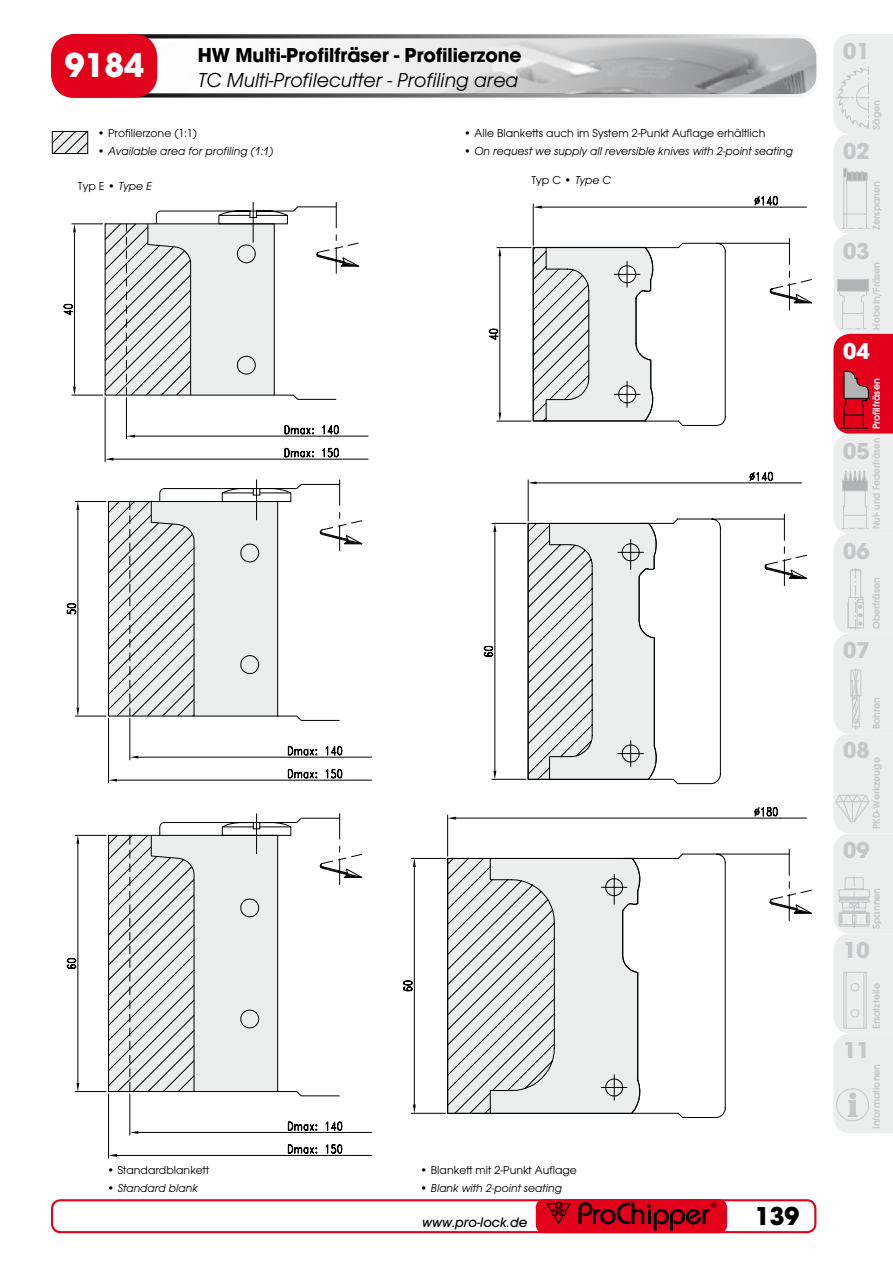
<style>
.page{position:relative;width:893px;height:1263px;background:#fff}
.page>*{position:absolute;margin:0;border:0;box-sizing:border-box;transform-origin:0 0}
.t1{font:700 36px "Avant Garde Gothic Itc T";color:#fff}
.t2{font:700 27px "Avant Garde Gothic Itc T";color:#000}
.t3{font:700 24px "Avant Garde Gothic Itc T";color:#c6c7c8}
.t4{font:700 24px "Avant Garde Gothic Itc T";color:#fff}
.t5{font:italic 21px "Avant Garde Gothic Itc T";color:#000}
.t6{font:700 21px "Avant Garde Gothic Itc T";color:#000}
.t7{font:italic 500 14.25px "Avant Garde Gothic Itc T";color:#000}
.t8{font:12px "Avant Garde Gothic Itc T";color:#000}
.t9{font:italic 12px "Avant Garde Gothic Itc T";color:#000}
.t10{font:600 10.5px "Avant Garde Gothic Itc T";color:#c6c7c8}
.t11{font:600 10.5px "Avant Garde Gothic Itc T";color:#c6c7c8;scale:.95 1}
.t12{font:600 10.5px "Avant Garde Gothic Itc T";color:#fff}
.t13{font:7.65px "Helvetica";color:#000}
.s1{font-style:normal}
.s2{font-style:italic}
</style>
<div class="page">
<div style="left:51px;top:1199px;width:765px;height:34px;border:2px solid #e2001a;border-radius:9px"></div>
<svg style="left:833px;top:34px;width:60px;height:1099px;background:#e9d8da"></svg>
<div style="left:536px;top:1199px;width:191px;height:34px;background:#e2001a;border-radius:9px"></div>
<svg style="left:578px;top:1202px;width:132px;height:28px"></svg>
<svg style="left:546px;top:1202px;width:25px;height:22px"></svg>
<div style="left:51px;top:34px;width:770px;height:64px;border:4px solid #000;border-radius:21px"></div>
<div style="left:51px;top:34px;width:106px;height:64px;border:4px solid #e2001a;border-radius:21px"></div>
<img style="left:55px;top:38px;width:761px;height:56px">
<hr style="left:78px;top:844px;width:1px;height:239px;background:#000">
<hr style="left:75px;top:1091px;width:31px;height:1px;background:#000">
<hr style="left:75px;top:835px;width:31px;height:1px;background:#000">
<svg style="left:76px;top:835px;width:3px;height:9px"></svg>
<svg style="left:76px;top:1083px;width:3px;height:8px"></svg>
<svg style="left:67px;top:958px;width:10px;height:11px"></svg>
<hr style="left:117px;top:1155px;width:229px;height:1px;background:#000">
<hr style="left:108px;top:1094px;width:1px;height:64px;background:#000">
<svg style="left:109px;top:1154px;width:8px;height:3px"></svg>
<svg style="left:287px;top:1144px;width:85px;height:12px"></svg>
<hr style="left:138px;top:1132px;width:208px;height:1px;background:#000">
<hr style="left:130px;top:1094px;width:1px;height:41px;background:#000">
<svg style="left:130px;top:1131px;width:8px;height:3px"></svg>
<svg style="left:346px;top:1132px;width:26px;height:1px"></svg>
<svg style="left:163px;top:1092px;width:180px;height:40px"></svg>
<svg style="left:108px;top:813px;width:255px;height:279px"></svg>
<svg style="left:221px;top:479px;width:120px;height:22px"></svg>
<svg style="left:108px;top:520px;width:257px;height:263px"></svg>
<svg style="left:109px;top:779px;width:8px;height:2px"></svg>
<svg style="left:287px;top:767px;width:85px;height:14px"></svg>
<hr style="left:138px;top:757px;width:208px;height:1px;background:#000">
<hr style="left:130px;top:718px;width:1px;height:42px;background:#000">
<svg style="left:130px;top:756px;width:8px;height:2px"></svg>
<svg style="left:346px;top:757px;width:26px;height:1px"></svg>
<svg style="left:129px;top:501px;width:214px;height:255px"></svg>
<hr style="left:78px;top:510px;width:1px;height:197px;background:#000">
<hr style="left:75px;top:716px;width:31px;height:1px;background:#000">
<hr style="left:75px;top:501px;width:31px;height:1px;background:#000">
<svg style="left:76px;top:502px;width:3px;height:8px"></svg>
<svg style="left:76px;top:707px;width:3px;height:9px"></svg>
<svg style="left:67px;top:603px;width:10px;height:12px"></svg>
<svg style="left:108px;top:501px;width:87px;height:215px;background:#cecfcf"></svg>
<hr style="left:74px;top:232px;width:1px;height:155px;background:#000">
<hr style="left:72px;top:395px;width:31px;height:1px;background:#000">
<hr style="left:72px;top:224px;width:31px;height:1px;background:#000">
<svg style="left:73px;top:224px;width:3px;height:8px"></svg>
<svg style="left:73px;top:387px;width:3px;height:8px"></svg>
<svg style="left:63px;top:303px;width:10px;height:13px"></svg>
<hr style="left:114px;top:459px;width:229px;height:1px;background:#000">
<hr style="left:105px;top:397px;width:1px;height:65px;background:#000">
<svg style="left:105px;top:458px;width:9px;height:3px"></svg>
<svg style="left:284px;top:447px;width:84px;height:13px"></svg>
<hr style="left:126px;top:397px;width:1px;height:42px;background:#000">
<svg style="left:104px;top:202px;width:264px;height:235px"></svg>
<svg style="left:52px;top:131px;width:36px;height:23px"></svg>
<hr style="left:500px;top:256px;width:1px;height:156px;background:#000">
<hr style="left:497px;top:247px;width:34px;height:1px;background:#000">
<hr style="left:497px;top:421px;width:34px;height:1px;background:#000">
<svg style="left:498px;top:412px;width:3px;height:9px"></svg>
<svg style="left:498px;top:248px;width:3px;height:8px"></svg>
<svg style="left:489px;top:328px;width:10px;height:13px"></svg>
<svg style="left:532px;top:196px;width:280px;height:226px"></svg>
<hr style="left:495px;top:532px;width:1px;height:239px;background:#000">
<hr style="left:492px;top:523px;width:34px;height:1px;background:#000">
<hr style="left:492px;top:779px;width:34px;height:1px;background:#000">
<svg style="left:493px;top:771px;width:3px;height:8px"></svg>
<svg style="left:493px;top:523px;width:3px;height:9px"></svg>
<svg style="left:484px;top:645px;width:10px;height:12px"></svg>
<svg style="left:527px;top:472px;width:280px;height:312px"></svg>
<hr style="left:414px;top:867px;width:1px;height:237px;background:#000">
<hr style="left:411px;top:858px;width:34px;height:1px;background:#000">
<hr style="left:411px;top:1113px;width:34px;height:1px;background:#000">
<svg style="left:413px;top:1104px;width:3px;height:9px"></svg>
<svg style="left:413px;top:858px;width:3px;height:9px"></svg>
<svg style="left:403px;top:980px;width:10px;height:12px"></svg>
<svg style="left:447px;top:807px;width:365px;height:311px"></svg>
<svg style="left:447px;top:857px;width:194px;height:257px;background:#d9dada"></svg>
<h1 class="t1" style="left:65px;top:43px;width:81px">9184</h1>
<h3 class="t6" style="left:198px;top:42px;width:325px">HW Multi-Profilfräser - Profilierzone</h3>
<h3 class="t5" style="left:198px;top:68px;width:322px">TC Multi-Profilecutter - Profiling area</h3>
<p class="t8" style="left:97px;top:126px;width:101px">• Profilierzone (1:1)</p>
<p class="t9" style="left:97px;top:144px;width:178px"><span class="s1">•</span> Available area for profiling (1:1)</p>
<p class="t8" style="left:78px;top:179px;width:75px">Typ E • <span class="s2">Type E</span></p>
<p class="t8" style="left:463px;top:126px;width:303px">• Alle Blanketts auch im System 2-Punkt Auflage erhältlich</p>
<p class="t9" style="left:463px;top:144px;width:331px"><span class="s1">•</span> On request we supply all reversible knives with 2-point seating</p>
<p class="t8" style="left:531px;top:173px;width:81px">Typ C • <span class="s2">Type C</span></p>
<p class="t8" style="left:107px;top:1163px;width:104px">• Standardblankett</p>
<p class="t9" style="left:107px;top:1181px;width:93px"><span class="s1">•</span> Standard blank</p>
<p class="t8" style="left:420px;top:1163px;width:158px">• Blankett mit 2-Punkt Auflage</p>
<p class="t9" style="left:420px;top:1181px;width:144px"><span class="s1">•</span> Blank with 2-point seating</p>
<p class="t13" style="left:711px;top:1199px;width:7px">®</p>
<p class="t7" style="left:422px;top:1214px;width:107px">www.pro-lock.de</p>
<h2 class="t2" style="left:755px;top:1200px;width:46px">139</h2>
<h3 class="t3" style="left:843px;top:36px;width:28px">01</h3>
<p class="t10" style="left:870px;top:130px;width:31px;rotate:-90deg">Sägen</p>
<h3 class="t3" style="left:843px;top:136px;width:28px">02</h3>
<p class="t10" style="left:870px;top:230px;width:50px;rotate:-90deg">Zerspanen</p>
<p class="t10" style="left:870px;top:330px;width:69px;rotate:-90deg">Hobeln/Fräsen</p>
<h3 class="t3" style="left:843px;top:236px;width:28px">03</h3>
<h3 class="t4" style="left:843px;top:336px;width:28px">04</h3>
<p class="t12" style="left:870px;top:429px;width:52px;rotate:-90deg">Profilfräsen</p>
<p class="t11" style="left:870px;top:529px;width:98px;rotate:-90deg">Nut- und Federfräsen</p>
<h3 class="t3" style="left:843px;top:436px;width:28px">05</h3>
<h3 class="t3" style="left:843px;top:536px;width:28px">06</h3>
<p class="t10" style="left:870px;top:629px;width:54px;rotate:-90deg">Oberfräsen</p>
<h3 class="t3" style="left:843px;top:636px;width:28px">07</h3>
<p class="t10" style="left:870px;top:729px;width:34px;rotate:-90deg">Bohren</p>
<p class="t10" style="left:870px;top:829px;width:73px;rotate:-90deg">PKD-Werkzeuge</p>
<h3 class="t3" style="left:843px;top:736px;width:28px">08</h3>
<h3 class="t3" style="left:843px;top:836px;width:28px">09</h3>
<p class="t10" style="left:870px;top:929px;width:43px;rotate:-90deg">Spannen</p>
<h3 class="t3" style="left:843px;top:935px;width:28px">10</h3>
<p class="t10" style="left:870px;top:1029px;width:47px;rotate:-90deg">Ersatzteile</p>
<p class="t10" style="left:870px;top:1129px;width:67px;rotate:-90deg">Informationen</p>
<h3 class="t3" style="left:843px;top:1035px;width:28px">11</h3>
</div>
